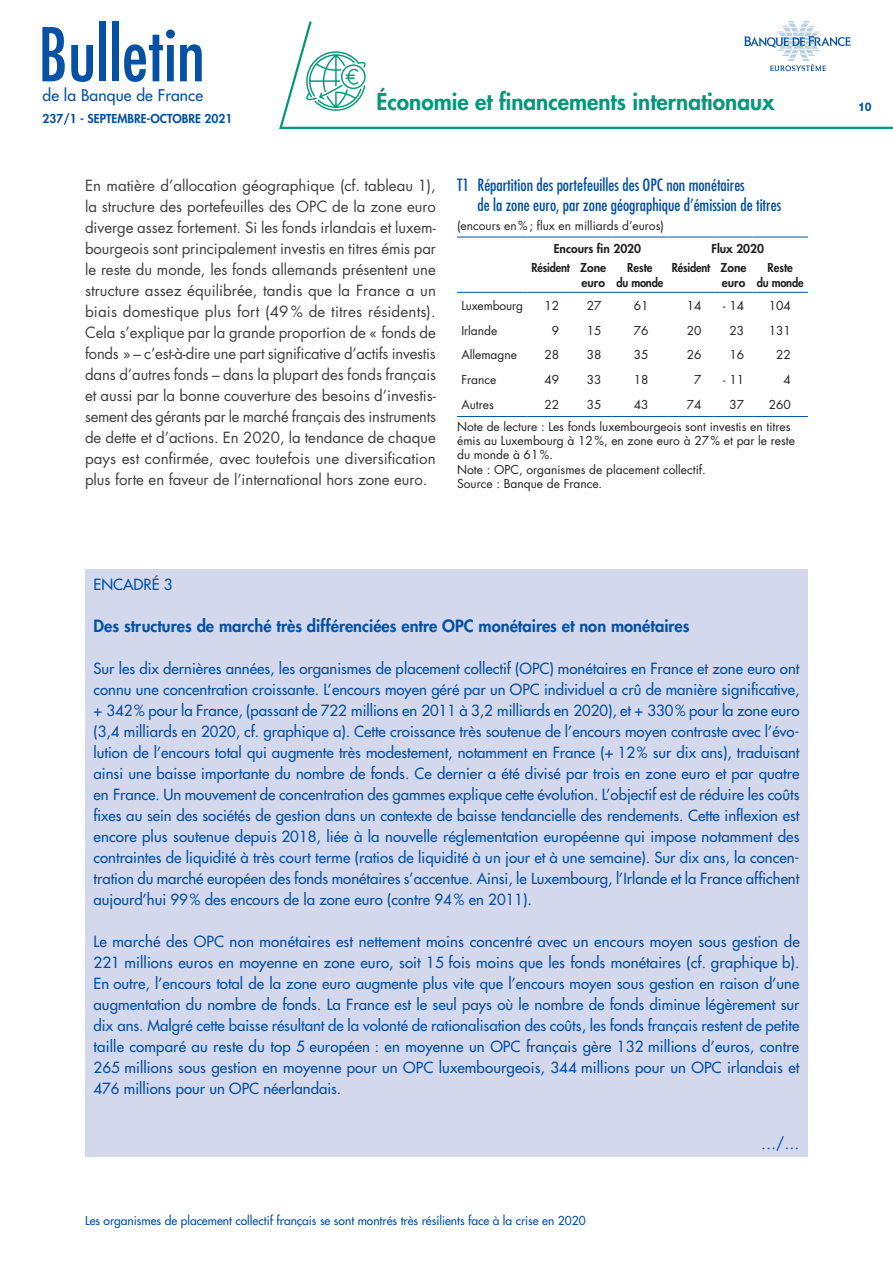
<style>
.page{position:relative;width:893px;height:1263px;background:#fff}
.page>*{position:absolute;margin:0;border:0;box-sizing:border-box;transform-origin:0 0}
.t1{font:condensed 72px "Futura Std";color:#0551a4}
.t2{font:800 22.5px "Futura Std";color:#00997a}
.t3{font:condensed 16.5px/19.8px "Futura Std";color:#0551a4}
.t4{font:800 16.5px "Futura Std";color:#0551a4}
.t5{font:500 15.75px "Futura Std";letter-spacing:.01em;color:#0551a4}
.t6{font:500 15px/21px "Futura Std";color:#0551a4;text-align:justify}
.t7{font:15px/21px "Futura Std";letter-spacing:-.005em;color:#3e3e3f;text-align:justify}
.t8{font:12px/14.4px "Futura Std";color:#231f20;text-align:right}
.t9{font:500 12px "Futura Std";color:#0551a4}
.t10{font:800 12px/14.4px "Futura Std";color:#231f20;text-align:right;scale:.91 1}
.t11{font:800 12px "Futura Std";color:#0551a4}
.t12{font:800 12px/14.4px "Futura Std";color:#231f20;text-align:center;scale:.94 1}
.t13{font:800 12px "Futura Std";color:#231f20}
.t14{font:800 12px "Helvetica Neue LT Std";color:#0551a4;scale:.9 1}
</style>
<div class="page">
<svg style="left:279px;top:21px;width:614px;height:108px"></svg>
<svg style="left:306px;top:51px;width:60px;height:60px"></svg>
<svg style="left:744px;top:22px;width:106px;height:49px"></svg>
<hr style="left:457px;top:416px;width:70px;height:1px;background:#0551a4">
<hr style="left:527px;top:416px;width:47px;height:1px;background:#0551a4">
<hr style="left:574px;top:416px;width:38px;height:1px;background:#0551a4">
<hr style="left:612px;top:416px;width:56px;height:1px;background:#0551a4">
<hr style="left:668px;top:416px;width:46px;height:1px;background:#0551a4">
<hr style="left:714px;top:416px;width:39px;height:1px;background:#0551a4">
<hr style="left:753px;top:416px;width:55px;height:1px;background:#0551a4">
<hr style="left:457px;top:237px;width:70px;height:1px;background:#0551a4">
<hr style="left:527px;top:237px;width:47px;height:1px;background:#0551a4">
<hr style="left:574px;top:237px;width:38px;height:1px;background:#0551a4">
<hr style="left:612px;top:237px;width:56px;height:1px;background:#0551a4">
<hr style="left:668px;top:237px;width:46px;height:1px;background:#0551a4">
<hr style="left:714px;top:237px;width:39px;height:1px;background:#0551a4">
<hr style="left:753px;top:237px;width:55px;height:1px;background:#0551a4">
<hr style="left:457px;top:292px;width:70px;height:1px;background:#0551a4">
<hr style="left:527px;top:292px;width:47px;height:1px;background:#0551a4">
<hr style="left:574px;top:292px;width:38px;height:1px;background:#0551a4">
<hr style="left:612px;top:292px;width:56px;height:1px;background:#0551a4">
<hr style="left:668px;top:292px;width:46px;height:1px;background:#0551a4">
<hr style="left:714px;top:292px;width:39px;height:1px;background:#0551a4">
<hr style="left:753px;top:292px;width:55px;height:1px;background:#0551a4">
<div style="left:85px;top:569px;width:723px;height:588px;background:#d4d8ec"></div>
<h1 class="t1" style="left:38px;top:12px;width:168px">Bulletin</h1>
<p class="t5" style="left:43px;top:86px;width:162px">de la Banque de France</p>
<p class="t11" style="left:43px;top:111px;width:191px">237/1 - SEPTEMBRE-OCTOBRE 2021</p>
<h2 class="t2" style="left:376px;top:88px;width:400px">Économie et financements internationaux</h2>
<p class="t7" style="left:85px;top:175px;width:353px">En matière d’allocation géographique (cf. tableau 1), la structure des portefeuilles des OPC de la zone euro diverge assez fortement. Si les fonds irlandais et luxem‑ bourgeois sont principalement investis en titres émis par le reste du monde, les fonds allemands présentent une structure assez équilibrée, tandis que la France a un biais domestique plus fort (49% de titres résidents).<br>Cela s’explique par la grande proportion de « fonds de fonds » – c’est‑à‑dire une part significative d’actifs investis dans d’autres fonds – dans la plupart des fonds français et aussi par la bonne couverture des besoins d’investis‑ sement des gérants par le marché français des instruments de dette et d’actions. En 2020, la tendance de chaque pays est confirmée, avec toutefois une diversification plus forte en faveur de l’international hors zone euro.</p>
<p class="t3" style="left:477px;top:175px;width:305px;text-indent:-20px">T1 Répartition des portefeuilles des OPC non monétaires<br>de la zone euro, par zone géographique d’émission de titres</p>
<p class="t8" style="left:457px;top:218px;width:208px">(encours en%; flux en milliards d’euros)</p>
<p class="t13" style="left:554px;top:241px;width:89px">Encours fin 2020</p>
<p class="t13" style="left:711px;top:241px;width:54px">Flux 2020</p>
<p class="t10" style="left:531px;top:261px;width:84px">Résident Zone euro</p>
<p class="t12" style="left:617px;top:261px;width:51px">Reste<br>du monde</p>
<p class="t10" style="left:672px;top:261px;width:84px">Résident Zone euro</p>
<p class="t12" style="left:757px;top:261px;width:51px">Reste<br>du monde</p>
<p class="t8" style="left:461px;top:298px;width:63px">Luxembourg</p>
<p class="t8" style="left:544px;top:298px;width:16px">12</p>
<p class="t8" style="left:587px;top:298px;width:16px">27</p>
<p class="t8" style="left:634px;top:298px;width:16px">61</p>
<p class="t8" style="left:687px;top:298px;width:16px">14</p>
<p class="t8" style="left:723px;top:298px;width:22px">- 14</p>
<p class="t8" style="left:769px;top:298px;width:24px">104</p>
<p class="t8" style="left:461px;top:323px;width:38px">Irlande</p>
<p class="t8" style="left:552px;top:323px;width:9px">9</p>
<p class="t8" style="left:587px;top:323px;width:16px">15</p>
<p class="t8" style="left:634px;top:323px;width:16px">76</p>
<p class="t8" style="left:687px;top:323px;width:16px">20</p>
<p class="t8" style="left:729px;top:323px;width:16px">23</p>
<p class="t8" style="left:769px;top:323px;width:24px">131</p>
<p class="t8" style="left:461px;top:348px;width:57px">Allemagne</p>
<p class="t8" style="left:544px;top:348px;width:16px">28</p>
<p class="t8" style="left:587px;top:348px;width:16px">38</p>
<p class="t8" style="left:634px;top:348px;width:16px">35</p>
<p class="t8" style="left:687px;top:348px;width:16px">26</p>
<p class="t8" style="left:729px;top:348px;width:16px">16</p>
<p class="t8" style="left:776px;top:348px;width:16px">22</p>
<p class="t8" style="left:461px;top:373px;width:36px">France</p>
<p class="t8" style="left:544px;top:373px;width:16px">49</p>
<p class="t8" style="left:587px;top:373px;width:16px">33</p>
<p class="t8" style="left:634px;top:373px;width:16px">18</p>
<p class="t8" style="left:694px;top:373px;width:9px">7</p>
<p class="t8" style="left:723px;top:373px;width:22px">- 11</p>
<p class="t8" style="left:783px;top:373px;width:9px">4</p>
<p class="t8" style="left:461px;top:398px;width:34px">Autres</p>
<p class="t8" style="left:544px;top:398px;width:16px">22</p>
<p class="t8" style="left:587px;top:398px;width:16px">35</p>
<p class="t8" style="left:634px;top:398px;width:16px">43</p>
<p class="t8" style="left:687px;top:398px;width:16px">74</p>
<p class="t8" style="left:729px;top:398px;width:16px">37</p>
<p class="t8" style="left:457px;top:394px;width:335px;line-height:21.6px">260<br>Note de lecture : Les fonds luxembourgeois sont investis en titres</p>
<p class="t8" style="left:457px;top:434px;width:339px;text-align:left">émis au Luxembourg à 12%, en zone euro à 27% et par le reste du monde à 61%.<br>Note : OPC, organismes de placement collectif.<br>Source : Banque de France.</p>
<p class="t6" style="left:94px;top:574px;width:80px">ENCADRÉ 3</p>
<p class="t4" style="left:94px;top:616px;width:598px">Des structures de marché très différenciées entre OPC monétaires et non monétaires</p>
<p class="t6" style="left:94px;top:658px;width:707px">Sur les dix dernières années, les organismes de placement collectif (OPC) monétaires en France et zone euro ont connu une concentration croissante. L’encours moyen géré par un OPC individuel a crû de manière significative, + 342% pour la France, (passant de 722 millions en 2011 à 3,2 milliards en 2020), et + 330% pour la zone euro (3,4 milliards en 2020, cf. graphique a). Cette croissance très soutenue de l’encours moyen contraste avec l’évo‑ lution de l’encours total qui augmente très modestement, notamment en France (+ 12% sur dix ans), traduisant ainsi une baisse importante du nombre de fonds. Ce dernier a été divisé par trois en zone euro et par quatre en France. Un mouvement de concentration des gammes explique cette évolution. L’objectif est de réduire les coûts fixes au sein des sociétés de gestion dans un contexte de baisse tendancielle des rendements. Cette inflexion est encore plus soutenue depuis 2018, liée à la nouvelle réglementation européenne qui impose notamment des contraintes de liquidité à très court terme (ratios de liquidité à un jour et à une semaine). Sur dix ans, la concen‑ tration du marché européen des fonds monétaires s’accentue. Ainsi, le Luxembourg, l’Irlande et la France affichent aujourd’hui 99% des encours de la zone euro (contre 94% en 2011).</p>
<p class="t6" style="left:94px;top:931px;width:708px">Le marché des OPC non monétaires est nettement moins concentré avec un encours moyen sous gestion de 221 millions euros en moyenne en zone euro, soit 15 fois moins que les fonds monétaires (cf. graphique b).<br>En outre, l’encours total de la zone euro augmente plus vite que l’encours moyen sous gestion en raison d’une augmentation du nombre de fonds. La France est le seul pays où le nombre de fonds diminue légèrement sur dix ans. Malgré cette baisse résultant de la volonté de rationalisation des coûts, les fonds français restent de petite taille comparé au reste du top 5 européen : en moyenne un OPC français gère 132 millions d’euros, contre 265 millions sous gestion en moyenne pour un OPC luxembourgeois, 344 millions pour un OPC irlandais et 476 millions pour un OPC néerlandais.</p>
<p class="t6" style="left:761px;top:1133px;width:40px">…/…</p>
<p class="t9" style="left:85px;top:1213px;width:502px">Les organismes de placement collectif français se sont montrés très résilients face à la crise en 2020</p>
<p class="t14" style="left:858px;top:99px;width:17px">10</p>
</div>
